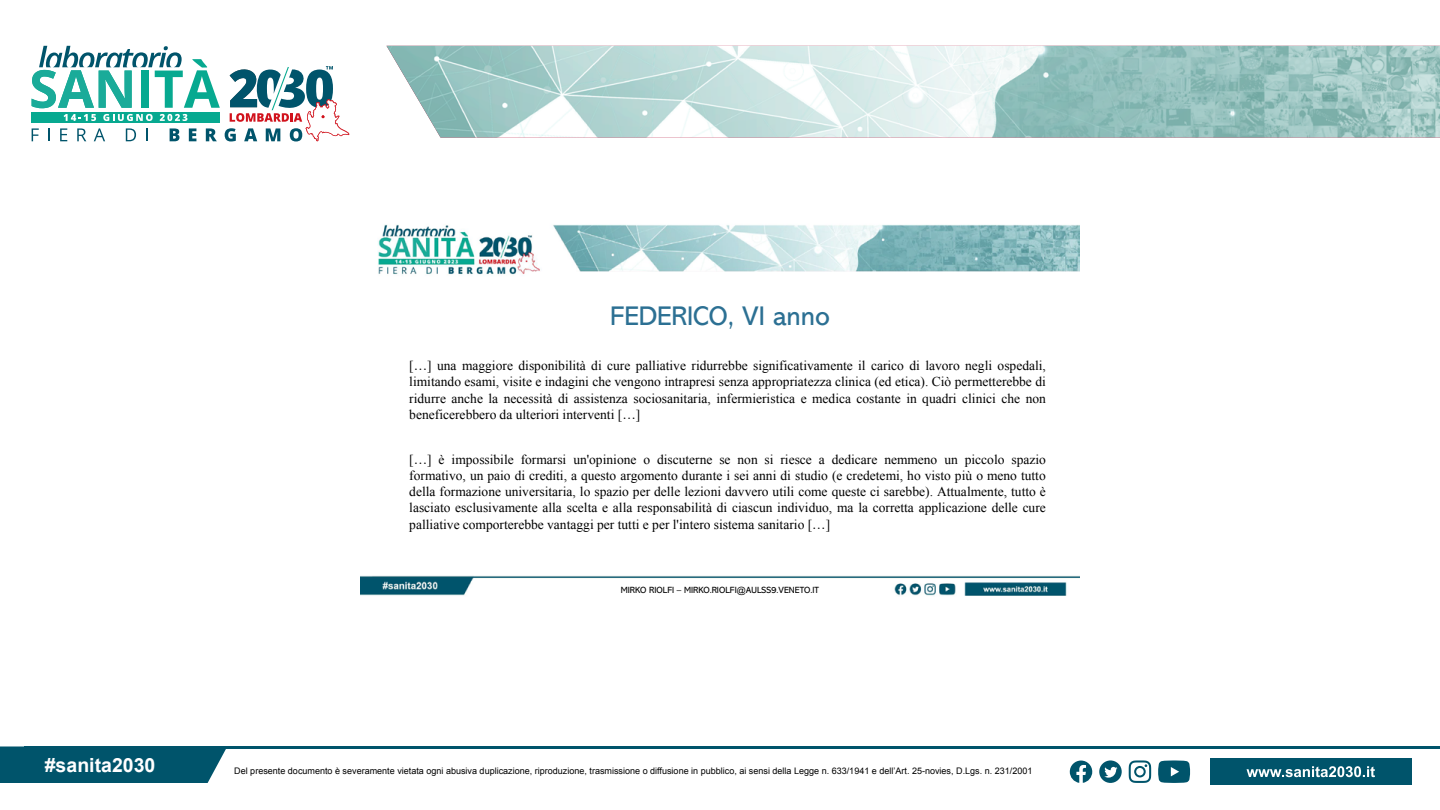
<style>
.page{position:relative;width:1440px;height:810px;background:#fff}
.page>*{position:absolute;margin:0;border:0;box-sizing:border-box;transform-origin:0 0}
.t1{font:27px "Abadi";color:#2c7093}
.t2{font:700 19.5px "Arial";color:#fff}
.t3{font:13.5px/16.2px "Times New Roman";color:#000;text-align:justify}
.t4{font:9px "Arial";color:#000}
.t5{font:9px "Abadi";color:#000}
</style>
<div class="page">
<img style="left:386px;top:46px;width:1054px;height:92px">
<svg style="left:32px;top:46px;width:317px;height:95px"></svg>
<div style="left:0;top:746px;width:226px;height:37px;background:#00546b"></div>
<div style="left:1210px;top:759px;width:201px;height:26px;background:#00546b"></div>
<hr style="left:24px;top:746px;width:1416px;height:3px;background:#00546b">
<svg style="left:1247px;top:766px;width:128px;height:11px"></svg>
<svg style="left:1129px;top:760px;width:22px;height:23px"></svg>
<svg style="left:1158px;top:760px;width:32px;height:23px"></svg>
<svg style="left:1070px;top:761px;width:22px;height:22px"></svg>
<svg style="left:1099px;top:760px;width:23px;height:23px"></svg>
<img style="left:360px;top:224px;width:720px;height:372px">
<h2 class="t2" style="left:45px;top:752px;width:112px">#sanita2030</h2>
<h1 class="t1" style="left:610px;top:301px;width:221px">FEDERICO, VI anno</h1>
<p class="t3" style="left:409px;top:357px;width:638px">[…] una maggiore disponibilità di cure palliative ridurrebbe significativamente il carico di lavoro negli ospedali, limitando esami, visite e indagini che vengono intrapresi senza appropriatezza clinica (ed etica). Ciò permetterebbe di ridurre anche la necessità di assistenza sociosanitaria, infermieristica e medica costante in quadri clinici che non beneficerebbero da ulteriori interventi […]</p>
<p class="t3" style="left:409px;top:451px;width:638px">[…] è impossibile formarsi un'opinione o discuterne se non si riesce a dedicare nemmeno un piccolo spazio formativo, un paio di crediti, a questo argomento durante i sei anni di studio (e credetemi, ho visto più o meno tutto della formazione universitaria, lo spazio per delle lezioni davvero utili come queste ci sarebbe). Attualmente, tutto è lasciato esclusivamente alla scelta e alla responsabilità di ciascun individuo, ma la corretta applicazione delle cure palliative comporterebbe vantaggi per tutti e per l'intero sistema sanitario […]</p>
<p class="t5" style="left:621px;top:585px;width:200px">MIRKO RIOLFI – MIRKO.RIOLFI@AULSS9.VENETO.IT</p>
<p class="t4" style="left:234px;top:765px;width:800px">Del presente documento è severamente vietata ogni abusiva duplicazione, riproduzione, trasmissione o diffusione in pubblico, ai sensi della Legge n. 633/1941 e dell’Art. 25-novies, D.Lgs. n. 231/2001</p>
</div>
